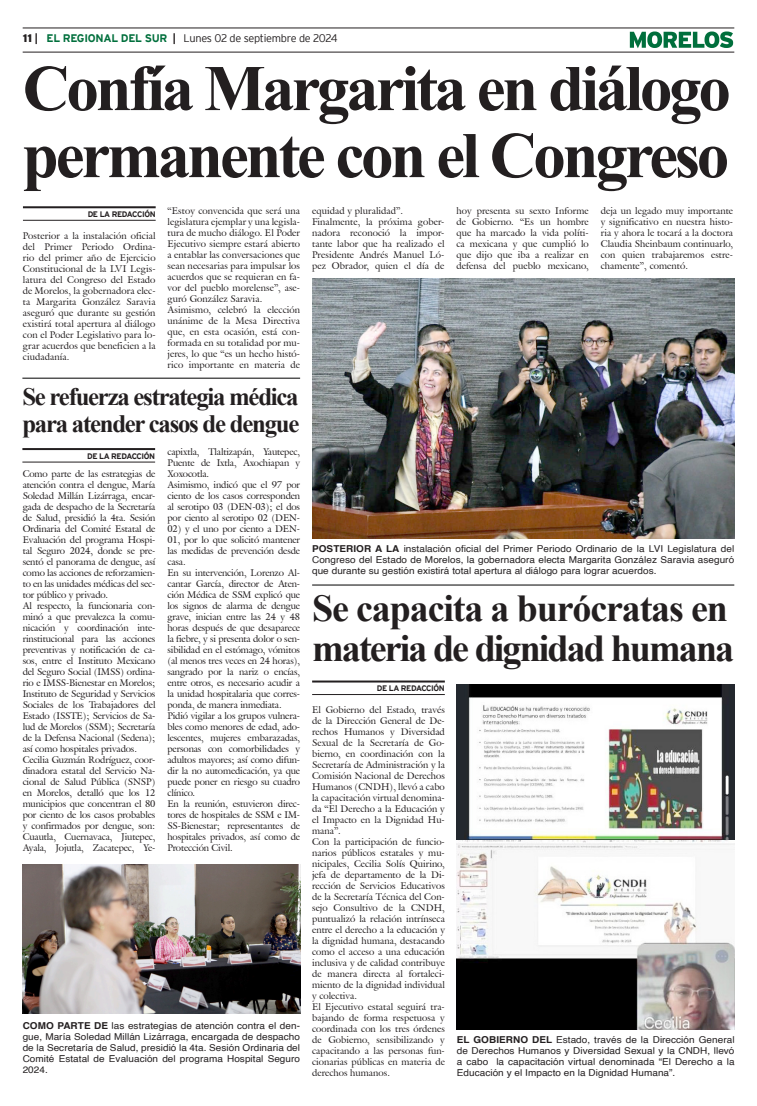
<style>
.page{position:relative;width:757px;height:1106px;background:#fff}
.page>*{position:absolute;margin:0;border:0;box-sizing:border-box;transform-origin:0 0}
.Cabeza_01{font:700 65px "Times New Roman";letter-spacing:-.05em;color:#231f20}
.Cabeza_03{font:700 38px "Times New Roman";letter-spacing:-.03em;color:#231f20}
.Cabeza_03-2{font:700 38px "Times New Roman";letter-spacing:-.05em;color:#231f20}
.Cabeza_03-3{font:700 25px "Times New Roman";letter-spacing:-.05em;color:#231f20}
.t1{font:300 11px "Interstate";letter-spacing:-.025em;color:#231f20}
.t2{font:9.5px/11px "Galliard IT Cby BT";letter-spacing:-.005em;color:#231f20;text-align:justify}
.Pie_de_foto{font:9.5px/11px "Helvetica";letter-spacing:.005em;color:#231f20;text-align:justify;scale:1.05 1}
.t3{font:700 8px "Interstate";letter-spacing:-.05em;color:#231f20}
.s1{font-weight:900}
.s2{font-weight:700}
.s3{font-weight:700;color:#006f3c}
</style>
<div class="page">
<hr style="left:23px;top:28px;width:711px;height:1px;background:#231f20">
<hr style="left:23px;top:52px;width:711px;height:1px;background:#231f20">
<svg style="left:630px;top:31px;width:103px;height:17px"></svg>
<hr style="left:23px;top:206px;width:133px;height:2px;background:#231f20">
<hr style="left:23px;top:220px;width:133px;height:1px;background:#231f20">
<hr style="left:312px;top:680px;width:133px;height:2px;background:#231f20">
<hr style="left:312px;top:694px;width:133px;height:1px;background:#231f20">
<hr style="left:22px;top:448px;width:133px;height:2px;background:#231f20">
<hr style="left:22px;top:461px;width:133px;height:1px;background:#231f20">
<hr style="left:22px;top:378px;width:278px;height:1px;background:#000">
<hr style="left:312px;top:584px;width:422px;height:1px;background:#000">
<img style="left:457px;top:684px;width:277px;height:345px">
<img style="left:312px;top:278px;width:422px;height:261px">
<img style="left:23px;top:865px;width:277px;height:148px">
<p class="t1" style="left:23px;top:32px;width:316px"><span class="s1">11</span> <span class="s2">|</span> <span class="s3">EL REGIONAL DEL SUR</span> <span class="s2">|</span> Lunes 02 de septiembre de 2024</p>
<p class="Cabeza_01" style="left:23px;top:41px;width:710px">Confía Margarita en diálogo</p>
<p class="Cabeza_01" style="left:23px;top:108px;width:708px">permanente con el Congreso</p>
<p class="t3" style="left:88px;top:210px;width:69px">DE LA REDACCIÓN</p>
<p class="t2" style="left:168px;top:205px;width:134px">“Estoy convencida que será una legislatura ejemplar y una legisla&shy;tura de mucho diálogo. El Poder Ejecutivo siempre estará abierto a entablar las conversaciones que sean necesarias para impulsar los acuerdos que se requieran en fa&shy;vor del pueblo morelense”, ase&shy;guró González Saravia.</p>
<p class="t2" style="left:168px;top:304px;width:134px">Asimismo, celebró la elección unánime de la Mesa Directiva que, en esta ocasión, está con&shy;formada en su totalidad por mu&shy;jeres, lo que “es un hecho histó&shy;rico importante en materia de</p>
<p class="t2" style="left:312px;top:205px;width:92px">equidad y pluralidad”.</p>
<p class="t2" style="left:312px;top:216px;width:134px">Finalmente, la próxima gober&shy;nadora reconoció la impor&shy;tante labor que ha realizado el Presidente Andrés Manuel Ló&shy;pez Obrador, quien el día de</p>
<p class="t2" style="left:456px;top:205px;width:134px">hoy presenta su sexto Informe de Gobierno. “Es un hombre que ha marcado la vida políti&shy;ca mexicana y que cumplió lo que dijo que iba a realizar en defensa del pueblo mexicano,</p>
<p class="t2" style="left:601px;top:205px;width:134px">deja un legado muy importante y significativo en nuestra histo&shy;ria y ahora le tocará a la doctora Claudia Sheinbaum continuarlo, con quien trabajaremos estre&shy;chamente”, comentó.</p>
<p class="t2" style="left:23px;top:230px;width:134px">Posterior a la instalación oficial del Primer Periodo Ordina&shy;rio del primer año de Ejercicio Constitucional de la LVI Legis&shy;latura del Congreso del Estado de Morelos, la gobernadora elec&shy;ta Margarita González Saravia aseguró que durante su gestión existirá total apertura al diálogo con el Poder Legislativo para lo&shy;grar acuerdos que beneficien a la ciudadanía.</p>
<p class="Cabeza_03-3" style="left:22px;top:379px;width:278px">Se refuerza estrategia médica</p>
<p class="Cabeza_03-3" style="left:22px;top:406px;width:278px">para atender casos de dengue</p>
<p class="t3" style="left:87px;top:451px;width:69px">DE LA REDACCIÓN</p>
<p class="t2" style="left:167px;top:446px;width:134px">capixtla, Tlaltizapán, Yautepec, Puente de Ixtla, Axochiapan y Xoxocotla.</p>
<p class="t2" style="left:167px;top:479px;width:134px">Asimismo, indicó que el 97 por ciento de los casos corresponden al serotipo 03 (DEN-03); el dos por ciento al serotipo 02 (DEN-</p>
<p class="t2" style="left:167px;top:523px;width:134px">02) y el uno por ciento a DEN-01, por lo que solicitó mantener las medidas de prevención desde casa.</p>
<p class="t2" style="left:167px;top:567px;width:134px">En su intervención, Lorenzo Al&shy;cantar García, director de Aten&shy;ción Médica de SSM explicó que los signos de alarma de dengue grave, inician entre las 24 y 48 horas después de que desaparece la fiebre, y si presenta dolor o sen&shy;sibilidad en el estómago, vómitos (al menos tres veces en 24 horas), sangrado por la nariz o encías, entre otros, es necesario acudir a la unidad hospitalaria que corres&shy;ponda, de manera inmediata.</p>
<p class="t2" style="left:167px;top:710px;width:134px">Pidió vigilar a los grupos vulnera&shy;bles como menores de edad, ado&shy;lescentes, mujeres embarazadas, personas con comorbilidades y adultos mayores; así como difun&shy;dir la no automedicación, ya que puede poner en riesgo su cuadro clínico.</p>
<p class="t2" style="left:167px;top:798px;width:134px">En la reunión, estuvieron direc&shy;tores de hospitales de SSM e IM-SS-Bienestar; representantes de hospitales privados, así como de Protección Civil.</p>
<p class="t2" style="left:23px;top:468px;width:134px">Como parte de las estrategias de atención contra el dengue, María Soledad Millán Lizárraga, encar&shy;gada de despacho de la Secretaría de Salud, presidió la 4ta. Sesión Ordinaria del Comité Estatal de Evaluación del programa Hospi&shy;tal Seguro 2024, donde se pre&shy;sentó el panorama de dengue, así como las acciones de reforzamien&shy;to en las unidades médicas del sec&shy;tor público y privado.</p>
<p class="t2" style="left:23px;top:600px;width:134px">Al respecto, la funcionaria con&shy;minó a que prevalezca la comu&shy;nicación y coordinación inte&shy;rinstitucional para las acciones preventivas y notificación de ca&shy;sos, entre el Instituto Mexicano del Seguro Social (IMSS) ordina&shy;rio e IMSS-Bienestar en Morelos; Instituto de Seguridad y Servicios Sociales de los Trabajadores del Estado (ISSTE); Servicios de Sa&shy;lud de Morelos (SSM); Secretaría de la Defensa Nacional (Sedena); así como hospitales privados.</p>
<p class="t2" style="left:23px;top:754px;width:134px">Cecilia Guzmán Rodríguez, coor&shy;dinadora estatal del Servicio Na&shy;cional de Salud Pública (SNSP) en Morelos, detalló que los 12 municipios que concentran el 80 por ciento de los casos probables y confirmados por dengue, son:<br>Cuautla, Cuernavaca, Jiutepec, Ayala, Jojutla, Zacatepec, Ye-</p>
<p class="Pie_de_foto" style="left:23px;top:1020px;width:266px"><span class="s2">COMO PARTE DE</span> las estrategias de atención contra el den&shy;gue, María Soledad Millán Lizárraga, encargada de despacho de la Secretaría de Salud, presidió la 4ta. Sesión Ordinaria del Comité Estatal de Evaluación del programa Hospital Seguro 2024.</p>
<p class="Pie_de_foto" style="left:312px;top:543px;width:403px"><span class="s2">POSTERIOR A LA</span> instalación oficial del Primer Periodo Ordinario de la LVI Legislatura del Congreso del Estado de Morelos, la gobernadora electa Margarita González Saravia aseguró que durante su gestión existirá total apertura al diálogo para lograr acuerdos.</p>
<p class="Cabeza_03" style="left:312px;top:581px;width:417px">Se capacita a burócratas en</p>
<p class="Cabeza_03-2" style="left:312px;top:621px;width:424px">materia de dignidad humana</p>
<p class="t3" style="left:377px;top:684px;width:69px">DE LA REDACCIÓN</p>
<p class="t2" style="left:312px;top:704px;width:134px">El Gobierno del Estado, través de la Dirección General de De&shy;rechos Humanos y Diversidad Sexual de la Secretaría de Go&shy;bierno, en coordinación con la Secretaría de Administración y la Comisión Nacional de Derechos Humanos (CNDH), llevó a cabo la capacitación virtual denomina&shy;da “El Derecho a la Educación y el Impacto en la Dignidad Hu&shy;mana”.</p>
<p class="t2" style="left:312px;top:836px;width:134px">Con la participación de funcio&shy;narios públicos estatales y mu&shy;nicipales, Cecilia Solís Quirino, jefa de departamento de la Di&shy;rección de Servicios Educativos de la Secretaría Técnica del Con&shy;sejo Consultivo de la CNDH, puntualizó la relación intrínseca entre el derecho a la educación y la dignidad humana, destacando como el acceso a una educación inclusiva y de calidad contribuye de manera directa al fortaleci&shy;miento de la dignidad individual y colectiva.</p>
<p class="t2" style="left:312px;top:1001px;width:134px">El Ejecutivo estatal seguirá tra&shy;bajando de forma respetuosa y coordinada con los tres órdenes de Gobierno, sensibilizando y capacitando a las personas fun&shy;cionarias públicas en materia de derechos humanos.</p>
<p class="Pie_de_foto" style="left:457px;top:1034px;width:266px"><span class="s2">EL GOBIERNO DEL</span> Estado, través de la Dirección General de Derechos Humanos y Diversidad Sexual y la CNDH, llevó a cabo la capacitación virtual denominada “El Derecho a la Educación y el Impacto en la Dignidad Humana”.</p>
</div>
